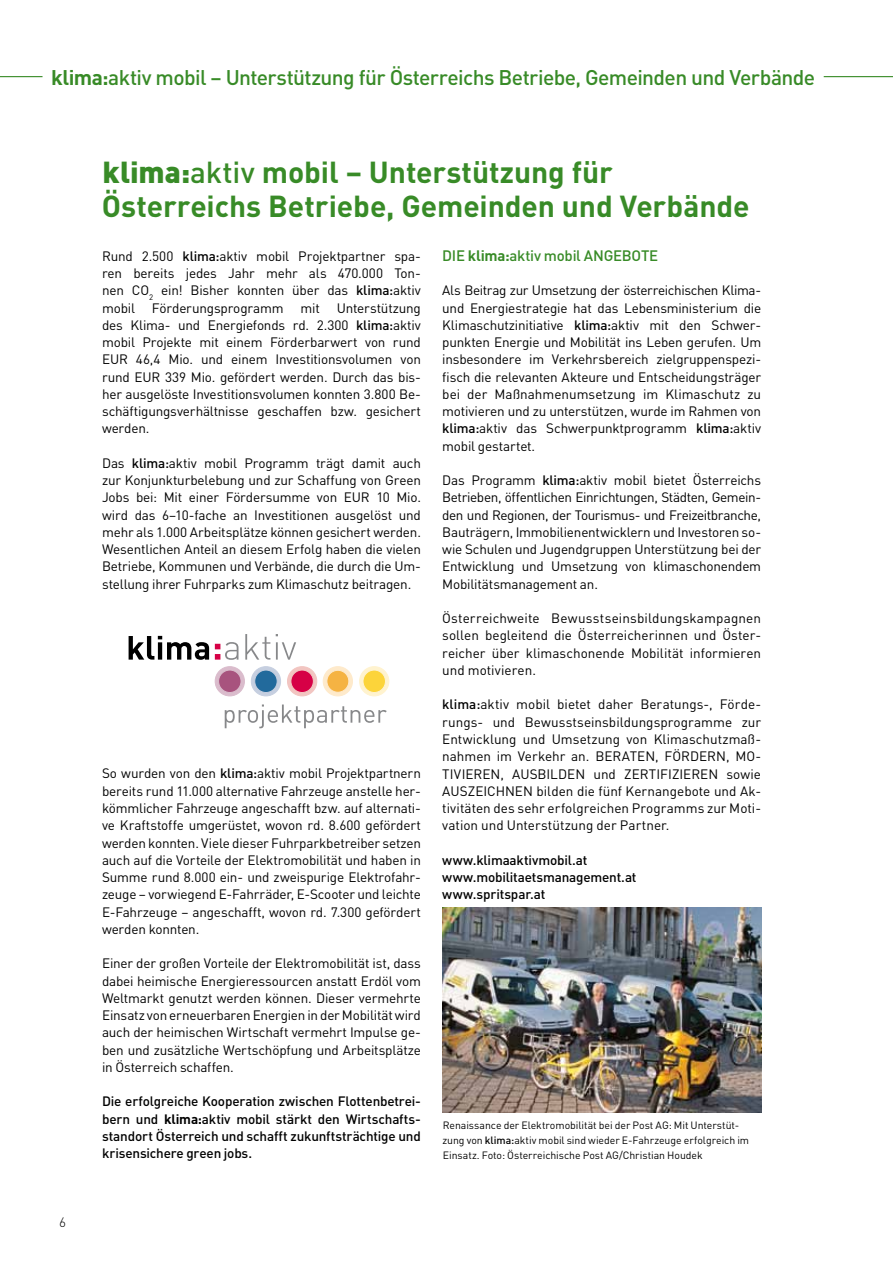
<style>
.page{position:relative;width:893px;height:1263px;background:#fff}
.page>*{position:absolute;margin:0;border:0;box-sizing:border-box;transform-origin:0 0}
.t1{font:700 30px/34.5px "DIN";letter-spacing:-.005em;color:#388b27}
.t2{font:500 21px "DIN";letter-spacing:-.03em;color:#388b27}
.t3{font:500 15px "DIN";letter-spacing:-.02em;color:#388b27}
.t4{font:13.5px/17.2px "DIN";letter-spacing:-.005em;color:#000;text-align:justify}
.t5{font:500 13.5px/17.2px "DIN";letter-spacing:-.015em;color:#000;text-align:justify}
.t6{font:300 13.5px "DIN";color:#000}
.t7{font:10.5px/15px "DIN";letter-spacing:-.005em;color:#000}
.s1{font-weight:700}
.s2{font-weight:900}
.s3{font-weight:500}
</style>
<div class="page">
<hr style="left:0;top:76px;width:893px;height:1px;background:#388b27">
<svg style="left:129px;top:636px;width:80px;height:24px"></svg>
<svg style="left:215px;top:642px;width:23px;height:18px"></svg>
<svg style="left:245px;top:634px;width:25px;height:26px"></svg>
<svg style="left:276px;top:642px;width:20px;height:18px"></svg>
<div style="left:215px;top:667px;width:29px;height:29px;background:#dabccc;border-radius:50%"></div>
<div style="left:215px;top:666px;width:30px;height:30px;border:1px solid #dabccc;border-radius:50%"></div>
<div style="left:219px;top:670px;width:22px;height:22px;background:#a8537e;border-radius:50%"></div>
<div style="left:218px;top:669px;width:24px;height:24px;border:1px solid #dabccc;border-radius:50%"></div>
<div style="left:287px;top:667px;width:30px;height:29px;background:#f2c5c1;border-radius:50%"></div>
<div style="left:287px;top:666px;width:30px;height:30px;border:1px solid #f2c5c1;border-radius:50%"></div>
<div style="left:291px;top:670px;width:22px;height:22px;background:#d60046;border-radius:50%"></div>
<div style="left:290px;top:669px;width:24px;height:24px;border:1px solid #f2c5c1;border-radius:50%"></div>
<div style="left:323px;top:667px;width:29px;height:29px;background:#feeacb;border-radius:50%"></div>
<div style="left:323px;top:666px;width:30px;height:30px;border:1px solid #feeacb;border-radius:50%"></div>
<div style="left:327px;top:670px;width:22px;height:22px;background:#f5b343;border-radius:50%"></div>
<div style="left:326px;top:670px;width:23px;height:23px;border:1px solid #feeacb;border-radius:50%"></div>
<div style="left:360px;top:667px;width:29px;height:29px;background:#fff3cf;border-radius:50%"></div>
<div style="left:359px;top:666px;width:30px;height:30px;border:1px solid #fff3cf;border-radius:50%"></div>
<div style="left:363px;top:670px;width:22px;height:22px;background:#fcd43a;border-radius:50%"></div>
<div style="left:362px;top:669px;width:24px;height:24px;border:1px solid #fff3cf;border-radius:50%"></div>
<div style="left:251px;top:667px;width:30px;height:29px;background:#c6cfe0;border-radius:50%"></div>
<div style="left:251px;top:666px;width:30px;height:30px;border:1px solid #c6cfe0;border-radius:50%"></div>
<div style="left:255px;top:670px;width:22px;height:22px;background:#226a9c;border-radius:50%"></div>
<div style="left:254px;top:669px;width:24px;height:24px;border:1px solid #c6cfe0;border-radius:50%"></div>
<svg style="left:225px;top:704px;width:162px;height:24px"></svg>
<img style="left:442px;top:908px;width:319px;height:204px">
<div style="left:43px;top:74px;width:781px;height:5px;background:#fff"></div>
<h2 class="t2" style="left:51px;top:64px;width:765px"><span class="s1">klima:</span>aktiv mobil – U nterstützung für Österreichs Betriebe, Gemeinden und Verbände</h2>
<h1 class="t1" style="left:102px;top:153px;width:649px"><span class="s2">klima:</span><span class="s3">aktiv</span> mobil – Unterstützung für<br>Österreichs Betriebe, Gemeinden und Verbände</h1>
<p class="t6" style="left:59px;top:1214px;width:8px">6</p>
<p class="t4" style="left:102px;top:247px;width:320px">Rund 2.500 <span class="s3">klima:</span>aktiv mobil Projektpartner spa&shy;ren bereits jedes Jahr mehr als 470.000 Ton&shy;nen CO<sub>2</sub> ein! Bisher konnten über das <span class="s3">klima:</span>aktiv mobil</p>
<p class="t4" style="left:102px;top:299px;width:320px;text-indent:199px">mit Unterstützung des Klima- und Energiefonds rd. 2.300 <span class="s3">klima:</span>aktiv mobil Projekte mit einem Förderbarwert von rund EUR 46,4 Mio. und einem Investitionsvolumen von rund EUR 339 Mio. gefördert werden. Durch das bis&shy;her ausgelöste Investitionsvolumen konnten 3.800 Be&shy;schäftigungsverhältnisse geschaffen bzw. gesichert werden.</p>
<p class="t4" style="left:102px;top:454px;width:320px">Das <span class="s3">klima:</span>aktiv mobil Programm trägt damit auch zur Konjunkturbelebung und zur Schaffung von Green Jobs bei: Mit einer Fördersumme von EUR 10 Mio. wird das 6–10-fache an Investitionen ausgelöst und mehr als 1.000 Arbeitsplätze können gesichert werden.<br>Wesentlichen Anteil an diesem Erfolg haben die vielen Betriebe, Kommunen und Verbände, die durch die Um&shy;stellung ihrer Fuhrparks zum Klimaschutz beitragen.</p>
<p class="t4" style="left:152px;top:299px;width:133px">Förderungsprogramm</p>
<p class="t4" style="left:102px;top:765px;width:320px">So wurden von den <span class="s3">klima:</span>aktiv mobil Projektpartnern bereits rund 11.000 alternative Fahrzeuge anstelle her&shy;kömmlicher Fahrzeuge angeschafft bzw. auf alternati&shy;ve Kraftstoffe umgerüstet, wovon rd. 8.600 gefördert werden konnten. Viele dieser Fuhrparkbetreiber setzen auch auf die Vorteile der Elektromobilität und haben in Summe rund 8.000 ein- und zweispurige Elektrofahr&shy;zeuge – vorwiegend E-Fahrräder, E-Scooter und leichte E-Fahrzeuge – angeschafft, wovon rd. 7.300 gefördert werden konnten.</p>
<p class="t4" style="left:102px;top:954px;width:320px">Einer der großen Vorteile der Elektromobilität ist, dass dabei heimische Energieressourcen anstatt Erdöl vom Weltmarkt genutzt werden können. Dieser vermehrte Einsatz von erneuerbaren Energien in der Mobilität wird auch der heimischen Wirtschaft vermehrt Impulse ge&shy;ben und zusätzliche Wertschöpfung und Arbeitsplätze in Österreich schaffen.</p>
<p class="t5" style="left:102px;top:1092px;width:320px">Die erfolgreiche Kooperation zwischen Flottenbetrei&shy;bern und <span class="s1">klima:</span>aktiv mobil stärkt den Wirtschafts&shy;standort Österreich und schafft zukunftsträchtige und krisensichere green jobs.</p>
<p class="t3" style="left:442px;top:246px;width:8px">Die</p>
<p class="t3" style="left:468px;top:246px;width:146px"><span class="s1">klima:</span>aktiv mobil Angeb</p>
<p class="t3" style="left:632px;top:246px;width:19px">ote</p>
<p class="t4" style="left:442px;top:282px;width:320px">Als Beitrag zur Umsetzung der österreichischen Klima&shy;und Energiestrategie hat das Lebensministerium die Klimaschutzinitiative <span class="s3">klima:</span>aktiv mit den Schwer&shy;punkten Energie und Mobilität ins Leben gerufen. Um insbesondere im Verkehrsbereich zielgruppenspezi&shy;fisch die relevanten Akteure und Entscheidungsträger bei der Maßnahmenumsetzung im Klimaschutz zu motivieren und zu unterstützen, wurde im Rahmen von <span class="s3">klima:</span>aktiv das Schwerpunktprogramm <span class="s3">klima:</span>aktiv mobil gestartet.</p>
<p class="t4" style="left:442px;top:471px;width:320px">Das Programm <span class="s3">klima:</span>aktiv mobil bietet Österreichs Betrieben, öffentlichen Einrichtungen, Städten, Gemein&shy;den und Regionen, der Tourismus- und Freizeitbranche, Bauträgern, Immobilienentwicklern und Investoren so&shy;wie Schulen und Jugendgruppen Unterstützung bei der Entwicklung und Umsetzung von klimaschonendem Mobilitätsmanagement an.</p>
<p class="t4" style="left:442px;top:609px;width:320px;text-align:left">Österreichweite Bewusstseinsbildungskampagnen sollen begleitend die Österreicherinnen und Öster&shy;reicher über klimaschonende Mobilität informieren und motivieren.</p>
<p class="t4" style="left:442px;top:696px;width:320px"><span class="s3">klima:</span>aktiv mobil bietet daher Beratungs-, Förde&shy;rungs- und Bewusstseinsbildungsprogramme zur Entwicklung und Umsetzung von Klimaschutzmaß&shy;nahmen im Verkehr an. BERATEN, FÖRDERN, MO-TIVIEREN, AUSBILDEN und ZERTIFIZIEREN sowie AUSZEICHNEN bilden die fünf Kernangebote und Ak&shy;tivitäten des sehr erfolgreichen Programms zur Moti&shy;vation und Unterstützung der Partner.</p>
<p class="t5" style="left:442px;top:851px;width:196px;text-align:left">www.klimaaktivmobil.at www.mobilitaetsmanagement.at www.spritspar.at</p>
<p class="t7" style="left:442px;top:1117px;width:308px">Renaissance der Elektromobilität bei der Post AG: Mit Unterstüt&shy;zung von <span class="s3">klima:</span>aktiv mobil sind wieder E-Fahrzeuge erfolgreich im<br>Einsatz. Foto: Österreichische Post AG/Christian Houdek</p>
</div>
